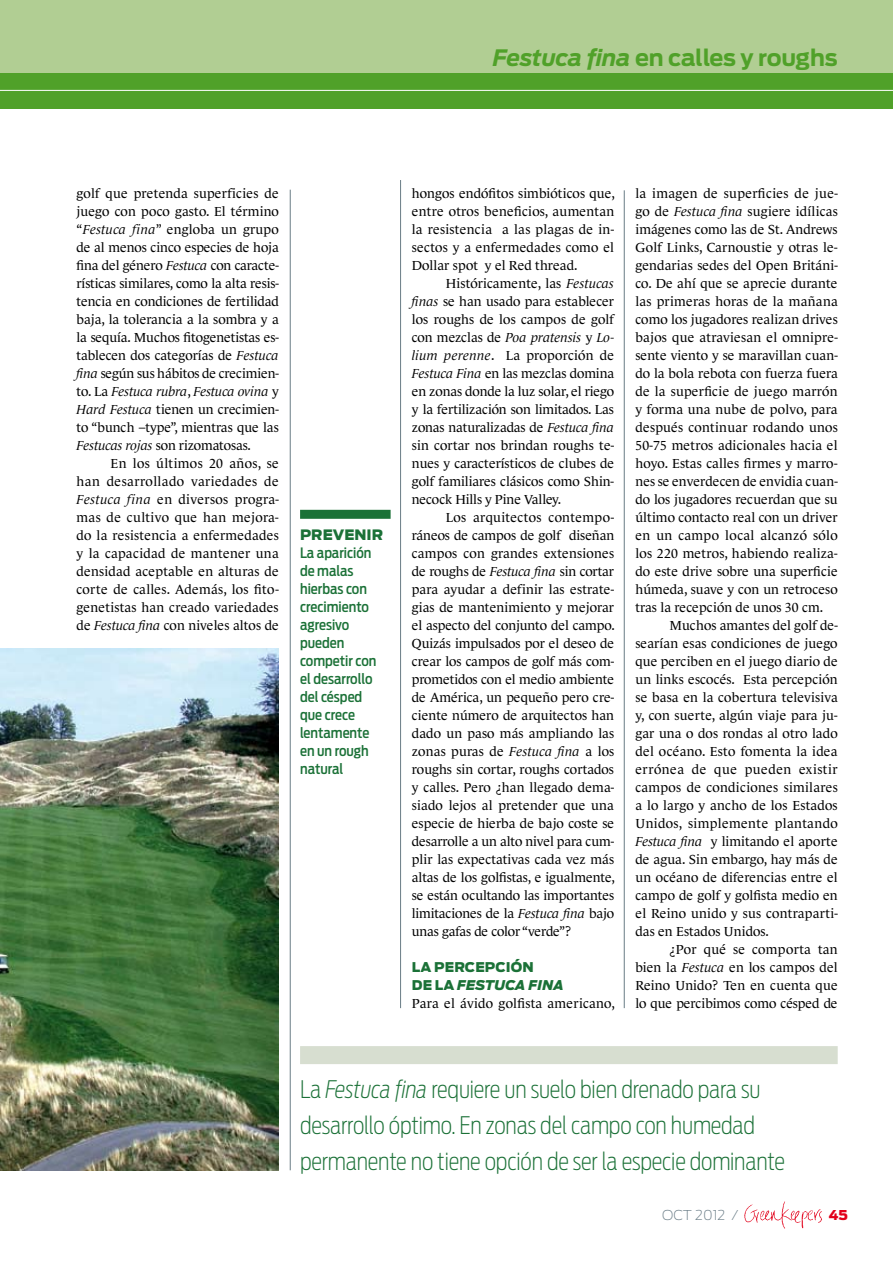
<style>
.page{position:relative;width:893px;height:1263px;background:#fff}
.page>*{position:absolute;margin:0;border:0;box-sizing:border-box;transform-origin:0 0}
.t1{font:200 24px/36px "Antenna Cond";letter-spacing:-.005em;color:#1b7137}
.t2{font:700 22.5px "Antenna";letter-spacing:-.01em;color:#50a129}
.t3{font:500 14.25px/18px "Antenna Cond";color:#1b7137}
.t4{font:900 14.25px "Antenna";color:#1b7137}
.t5{font:200 13.5px "Antenna";color:#697c86}
.t6{font:900 13.5px "Antenna";color:#e2001a}
.t7{font:13.35px/18px "Le Monde Journal";letter-spacing:.005em;color:#000;text-align:justify}
.t8{font:900 13.35px/18px "Antenna";letter-spacing:.005em;color:#1b7137}
.s1{font-style:italic}
</style>
<div class="page">
<div style="left:0;top:0;width:893px;height:108px;background:#50a129"></div>
<div style="left:0;top:0;width:893px;height:72px;background:#b1ce93"></div>
<hr style="left:0;top:90px;width:893px;height:1px;background:#fff">
<hr style="left:290px;top:190px;width:1px;height:980px;background:#697c86">
<hr style="left:400px;top:180px;width:1px;height:828px;background:#697c86">
<hr style="left:624px;top:190px;width:1px;height:818px;background:#697c86">
<img style="left:744px;top:1201px;width:78px;height:28px">
<div style="left:300px;top:1046px;width:538px;height:18px;background:#d7ded0"></div>
<div style="left:300px;top:510px;width:91px;height:9px;background:#1b7137"></div>
<img style="left:0;top:648px;width:279px;height:522px">
<h2 class="t2" style="left:493px;top:44px;width:346px"><span class="s1">Festuca fina</span> en calles y roughs</h2>
<p class="t7" style="left:77px;top:184px;width:204px">golf que pretenda superficies de juego con poco gasto. El término “<span class="s1">Festuca fina</span>” engloba un grupo de al menos cinco especies de hoja fina del género <span class="s1">Festuca</span> con caracte&shy;rísticas similares, como la alta resis&shy;tencia en condiciones de fertilidad baja, la tolerancia a la sombra y a la sequía. Muchos fitogenetistas es&shy;tablecen dos categorías de <span class="s1">Festuca fina</span> según sus hábitos de crecimien&shy;to. La <span class="s1">Festuca rubra</span>, <span class="s1">Festuca ovina</span> y <span class="s1">Hard Festuca</span> tienen un crecimien&shy;to “bunch –type”, mientras que las <span class="s1">Festucas rojas</span> son rizomatosas.</p>
<p class="t7" style="left:77px;top:454px;width:204px;text-indent:34px">En los últimos 20 años, se han desarrollado variedades de <span class="s1">Festuca fina</span> en diversos progra&shy;mas de cultivo que han mejora&shy;do la resistencia a enfermedades y la capacidad de mantener una densidad aceptable en alturas de corte de calles. Además, los fito&shy;genetistas han creado variedades de <span class="s1">Festuca fina</span> con niveles altos de</p>
<p class="t4" style="left:300px;top:526px;width:79px">PREVEN IR</p>
<p class="t3" style="left:300px;top:544px;width:78px">La aparición de malas hierbas con crecimiento agresivo pueden competir con el desarrollo del césped que crece lentamente en un rough natural</p>
<p class="t7" style="left:412px;top:184px;width:204px">hongos endófitos simbióticos que, entre otros beneficios, aumentan la resistencia a las plagas de in&shy;sectos y a enfermedades como el Dollar spot y el Red thread.</p>
<p class="t7" style="left:412px;top:274px;width:204px;text-indent:34px">Históricamente, las <span class="s1">Festucas finas</span> se han usado para establecer los roughs de los campos de golf con mezclas de <span class="s1">Poa pratensis</span> y <span class="s1">Lo&shy;lium perenne</span>. La proporción de <span class="s1">Festuca Fina</span> en las mezclas domina en zonas donde la luz solar, el riego y la fertilización son limitados. Las zonas naturalizadas de <span class="s1">Festuca fina </span>sin cortar nos brindan roughs te&shy;nues y característicos de clubes de golf familiares clásicos como Shin&shy;necock Hills y Pine Valley.</p>
<p class="t7" style="left:412px;top:508px;width:205px;text-indent:34px">Los arquitectos contempo&shy;ráneos de campos de golf diseñan campos con grandes extensiones de roughs de <span class="s1">Festuca fina</span> sin cortar para ayudar a definir las estrate&shy;gias de mantenimiento y mejorar el aspecto del conjunto del campo.<br>Quizás impulsados por el deseo de crear los campos de golf más com&shy;prometidos con el medio ambiente de América, un pequeño pero cre&shy;ciente número de arquitectos han dado un paso más ampliando las zonas puras de <span class="s1">Festuca fina</span> a los roughs sin cortar, roughs cortados y calles. Pero ¿han llegado dema&shy;siado lejos al pretender que una especie de hierba de bajo coste se desarrolle a un alto nivel para cum&shy;plir las expectativas cada vez más altas de los golfistas, e igualmente, se están ocultando las importantes limitaciones de la <span class="s1">Festuca fina</span> bajo unas gafas de color “verde”?</p>
<p class="t8" style="left:412px;top:958px;width:153px">LA PERCEPCIÓN<br>DE LA <span class="s1">FESTUCA FINA</span></p>
<p class="t7" style="left:412px;top:994px;width:205px">Para el ávido golfista americano,</p>
<p class="t7" style="left:635px;top:184px;width:204px">la imagen de superficies de jue&shy;go de <span class="s1">Festuca fina</span> sugiere idílicas imágenes como las de St. Andrews Golf Links, Carnoustie y otras le&shy;gendarias sedes del Open Británi&shy;co. De ahí que se aprecie durante las primeras horas de la mañana como los jugadores realizan drives bajos que atraviesan el omnipre&shy;sente viento y se maravillan cuan&shy;do la bola rebota con fuerza fuera de la superficie de juego marrón y forma una nube de polvo, para después continuar rodando unos 50-75 metros adicionales hacia el hoyo. Estas calles firmes y marro&shy;nes se enverdecen de envidia cuan&shy;do los jugadores recuerdan que su último contacto real con un driver en un campo local alcanzó sólo los 220 metros, habiendo realiza&shy;do este drive sobre una superficie húmeda, suave y con un retroceso tras la recepción de unos 30 cm.</p>
<p class="t7" style="left:635px;top:616px;width:204px;text-indent:34px">Muchos amantes del golf de&shy;searían esas condiciones de juego que perciben en el juego diario de un links escocés. Esta percepción se basa en la cobertura televisiva y, con suerte, algún viaje para ju&shy;gar una o dos rondas al otro lado del océano. Esto fomenta la idea errónea de que pueden existir campos de condiciones similares a lo largo y ancho de los Estados Unidos, simplemente plantando <span class="s1">Festuca fina</span> y limitando el aporte de agua. Sin embargo, hay más de un océano de diferencias entre el campo de golf y golfista medio en el Reino unido y sus contraparti&shy;das en Estados Unidos.</p>
<p class="t7" style="left:635px;top:940px;width:204px;text-indent:34px">¿Por qué se comporta tan bien la <span class="s1">Festuca</span> en los campos del Reino Unido? Ten en cuenta que lo que percibimos como césped de</p>
<h1 class="t1" style="left:300px;top:1071px;width:486px">La <span class="s1">Festuca fina</span> requiere un suelo bien drenado para su desarrollo óptimo. En zonas del campo con humedad permanente no tiene opción de ser la especie dominante</h1>
<p class="t5" style="left:662px;top:1207px;width:77px">OCT 2012 /</p>
<p class="t6" style="left:829px;top:1207px;width:20px">45</p>
</div>
